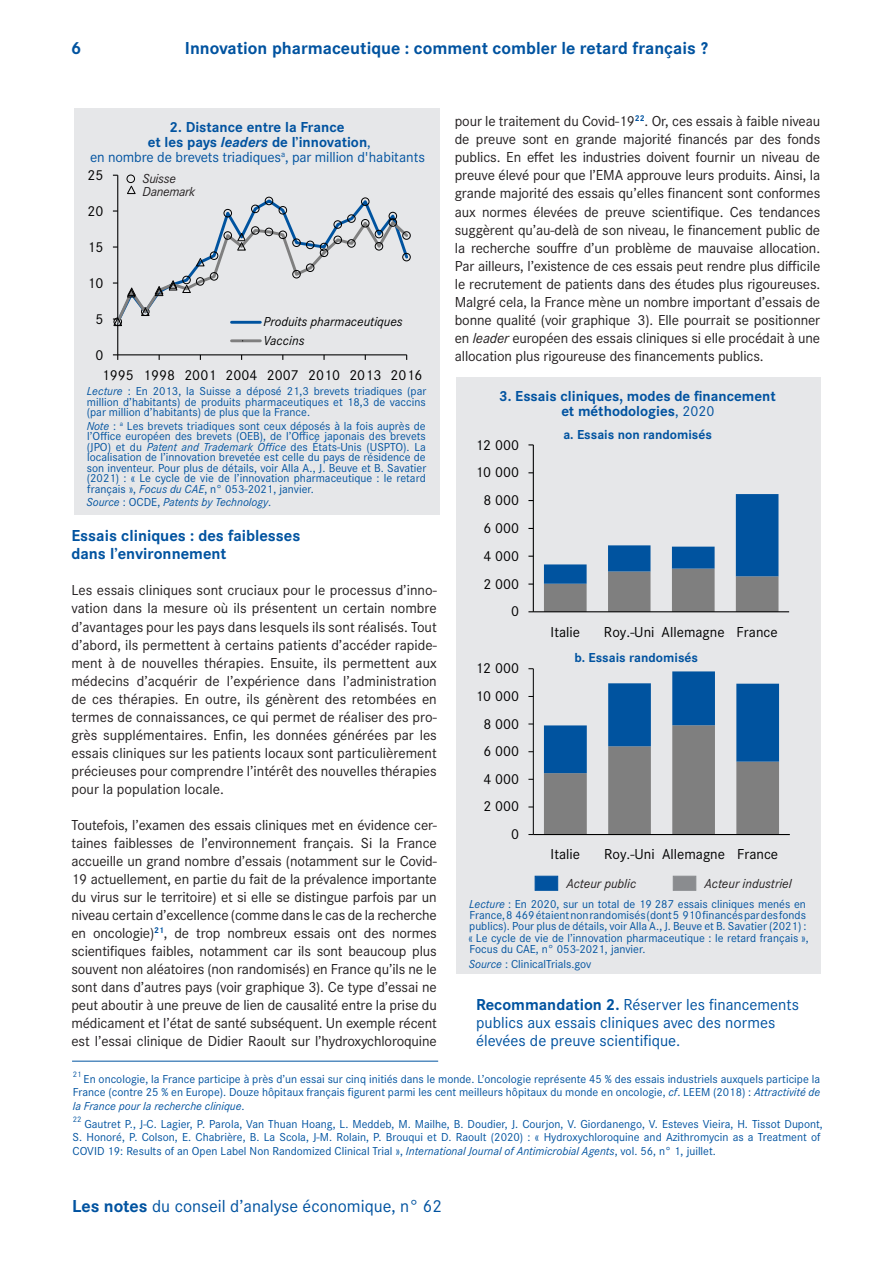
<style>
.page{position:relative;width:893px;height:1263px;background:#fff}
.page>*{position:absolute;margin:0;border:0;box-sizing:border-box;transform-origin:0 0}
.t1{font:700 18px "Corporate S";color:#0153a0}
.t2{font:18px "Corporate S";color:#0153a0}
.Texte___Exergue{font:16.5px/18px "Corporate S";color:#0153a0}
.Intertitre___Niveau{font:700 16.5px/18px "Corporate S";color:#0153a0}
.Texte___Normal{font:15px/18px "Corporate S";letter-spacing:-.01em;color:#231f20;text-align:justify}
.t3{font:15px "Corporate S";color:#000}
.Illustration___Titre{font:15px/15px "Corporate S";letter-spacing:-.01em;color:#0153a0;text-align:center}
.Illustration___Titre-2{font:700 15px/15px "Corporate S";color:#0153a0;text-align:center}
.Illustration___Titre-3{font:700 13.5px "Corporate S";color:#0153a0}
.t4{font:italic 13.5px "Corporate S";color:#231f20}
.t5{font:italic 13.5px/18.6px "Corporate S";color:#000}
.t6{font:italic 13.5px "Corporate S";letter-spacing:-.02em;color:#231f20}
.Illustration___Sourc{font:12px/10.5px "Corporate S";color:#0153a0;text-align:justify}
.Texte___Note_BdP_sui{font:12px/13.5px "Corporate S";color:#0153a0}
.Texte___Note_BdP{font:12px/13.5px "Corporate S";color:#0153a0;text-align:justify}
.Illustration___Sourc-2{font:italic 12px "Corporate S";color:#0153a0}
.Texte___Note_BdP-2{font:8.25px "Corporate S";color:#0153a0}
.Texte___Note_BdP_sui-2{font:8.25px "Corporate S";color:#0153a0}
.s1{font-weight:700}
.s2{font-weight:700;font-style:italic}
.s3{font-style:italic}
.s4{font-style:normal}
.s5{font-weight:400}
</style>
<div class="page">
<hr style="left:72px;top:1061px;width:366px;height:1px;background:#0153a0">
<div style="left:74px;top:108px;width:366px;height:406px;background:#e6e7e9"></div>
<hr style="left:117px;top:175px;width:1px;height:180px;background:#000">
<hr style="left:118px;top:354px;width:289px;height:1px;background:#000">
<svg style="left:113px;top:354px;width:5px;height:6px"></svg>
<div style="left:402px;top:253px;width:9px;height:8px;border:1px solid #000;border-radius:50%"></div>
<div style="left:402px;top:231px;width:9px;height:9px;border:1px solid #000;border-radius:50%"></div>
<div style="left:127px;top:175px;width:8px;height:8px;border:1px solid #000;border-radius:50%"></div>
<hr style="left:232px;top:339px;width:28px;height:3px;background:#7f7f7f">
<svg style="left:113px;top:185px;width:295px;height:141px"></svg>
<div style="left:456px;top:378px;width:365px;height:596px;background:#e6e7e9"></div>
<div style="left:535px;top:876px;width:23px;height:14px;background:#0153a0;border:1px solid #0153a0"></div>
<div style="left:673px;top:876px;width:23px;height:14px;background:#8a8c8f"></div>
<svg style="left:544px;top:494px;width:234px;height:117px"></svg>
<hr style="left:533px;top:445px;width:1px;height:167px;background:#000">
<hr style="left:533px;top:611px;width:256px;height:1px;background:#000">
<svg style="left:544px;top:671px;width:235px;height:163px"></svg>
<hr style="left:533px;top:669px;width:1px;height:165px;background:#000">
<hr style="left:533px;top:834px;width:257px;height:1px;background:#000">
<p class="t1" style="left:71px;top:36px;width:12px">6</p>
<p class="t1" style="left:185px;top:36px;width:524px">Innovation pharmaceutique : comment combler le retard français ?</p>
<p class="Illustration___Titre" style="left:90px;top:119px;width:336px"><span class="s1">2. Distance entre la France<br>et les pays</span> <span class="s2">leaders</span> <span class="s1">de l’innovation</span>,<br>en nombre de brevets triadiques<sup>a</sup>, par million d'habitants</p>
<p class="t3" style="left:88px;top:165px;width:17px">25</p>
<p class="t3" style="left:88px;top:201px;width:17px">20</p>
<p class="t3" style="left:88px;top:237px;width:17px">15</p>
<p class="t3" style="left:88px;top:273px;width:17px">10</p>
<p class="t3" style="left:96px;top:309px;width:9px">5</p>
<p class="t3" style="left:96px;top:345px;width:9px">0</p>
<p class="t4" style="left:142px;top:170px;width:35px">Suisse</p>
<p class="t6" style="left:143px;top:182px;width:54px">Danemark</p>
<p class="t5" style="left:263px;top:312px;width:141px">Produits pharmaceutiques<br>Vaccins</p>
<p class="t3" style="left:102px;top:365px;width:322px">1995 1998 2001 2004 2007 2010 2013 2016</p>
<p class="Illustration___Sourc" style="left:87px;top:385px;width:341px"><span class="s3">Lecture</span> : En 2013, la Suisse a déposé 21,3 brevets triadiques (par million d’habitants) de produits pharmaceutiques et 18,3 de vaccins (par million d’habitants) de plus que la France.</p>
<p class="Illustration___Sourc" style="left:87px;top:420px;width:341px"><span class="s3">Note</span> : <sup>a</sup> Les brevets triadiques sont ceux déposés à la fois auprès de l’Office européen des brevets (OEB), de l’Office japonais des brevets (JPO) et du <span class="s3">Patent and Trademark Office</span> des États-Unis (USPTO). La localisation de l’innovation brevetée est celle du pays de résidence de son inventeur. Pour plus de détails, voir Alla A., J. Beuve et B. Savatier (2021) : « Le cycle de vie de l’innovation pharmaceutique : le retard français », <span class="s3">Focus du CAE</span>, n° 053-2021, janvier.</p>
<p class="Illustration___Sourc-2" style="left:86px;top:494px;width:186px">Source <span class="s4">: OCDE,</span> Patents by Technology<span class="s4">.</span></p>
<p class="Intertitre___Niveau" style="left:71px;top:526px;width:231px">Essais cliniques : des faiblesses dans l’environnement</p>
<p class="Texte___Normal" style="left:71px;top:581px;width:367px">Les essais cliniques sont cruciaux pour le processus d’inno&shy;vation dans la mesure où ils présentent un certain nombre d’avantages pour les pays dans lesquels ils sont réalisés. Tout d’abord, ils permettent à certains patients d’accéder rapide&shy;ment à de nouvelles thérapies. Ensuite, ils permettent aux médecins d’acquérir de l’expérience dans l’administration de ces thérapies. En outre, ils génèrent des retombées en termes de connaissances, ce qui permet de réaliser des pro&shy;grès supplémentaires. Enfin, les données générées par les essais cliniques sur les patients locaux sont particulièrement précieuses pour comprendre l’intérêt des nouvelles thérapies pour la population locale.</p>
<p class="Texte___Normal" style="left:71px;top:815px;width:367px">Toutefois, l’examen des essais cliniques met en évidence cer&shy;taines faiblesses de l’environnement français. Si la France accueille un grand nombre d’essais (notamment sur le Covid-19 actuellement, en partie du fait de la prévalence importante du virus sur le territoire) et si elle se distingue parfois par un niveau certain d’excellence (comme dans le cas de la recherche en oncologie)<sup>21</sup>, de trop nombreux essais ont des normes scientifiques faibles, notamment car ils sont beaucoup plus souvent non aléatoires (non randomisés) en France qu’ils ne le sont dans d’autres pays (voir graphique 3). Ce type d’essai ne peut aboutir à une preuve de lien de causalité entre la prise du médicament et l’état de santé subséquent. Un exemple récent est l’essai clinique de Didier Raoult sur l’hydroxychloroquine</p>
<p class="Texte___Normal" style="left:455px;top:112px;width:367px">pour le traitement du Covid-19<sup>22</sup>. Or, ces essais à faible niveau de preuve sont en grande majorité financés par des fonds publics. En effet les industries doivent fournir un niveau de preuve élevé pour que l’EMA approuve leurs produits. Ainsi, la grande majorité des essais qu’elles financent sont conformes aux normes élevées de preuve scientifique. Ces tendances suggèrent qu’au-delà de son niveau, le financement public de la recherche souffre d’un problème de mauvaise allocation.<br>Par ailleurs, l’existence de ces essais peut rendre plus difficile le recrutement de patients dans des études plus rigoureuses.<br>Malgré cela, la France mène un nombre important d’essais de bonne qualité (voir graphique 3). Elle pourrait se positionner en <span class="s3">leader</span> européen des essais cliniques si elle procédait à une allocation plus rigoureuse des financements publics.</p>
<p class="Illustration___Titre-2" style="left:499px;top:388px;width:278px">3. Essais cliniques, modes de financement et méthodologies<span class="s5">, 2020</span></p>
<p class="t3" style="left:475px;top:435px;width:45px">12 000</p>
<p class="t3" style="left:475px;top:463px;width:45px">10 000</p>
<p class="t3" style="left:483px;top:490px;width:37px">8 000</p>
<p class="t3" style="left:483px;top:518px;width:37px">6 000</p>
<p class="t3" style="left:483px;top:546px;width:37px">4 000</p>
<p class="t3" style="left:483px;top:574px;width:37px">2 000</p>
<p class="t3" style="left:511px;top:602px;width:9px">0</p>
<p class="t3" style="left:475px;top:658px;width:45px">12 000</p>
<p class="t3" style="left:475px;top:686px;width:45px">10 000</p>
<p class="t3" style="left:483px;top:714px;width:37px">8 000</p>
<p class="t3" style="left:483px;top:741px;width:37px">6 000</p>
<p class="t3" style="left:483px;top:769px;width:37px">4 000</p>
<p class="t3" style="left:483px;top:797px;width:37px">2 000</p>
<p class="t3" style="left:511px;top:824px;width:9px">0</p>
<p class="Illustration___Titre-3" style="left:563px;top:425px;width:150px">a. Essais non randomisés</p>
<p class="t3" style="left:551px;top:622px;width:31px">Italie</p>
<p class="t3" style="left:604px;top:622px;width:175px">Roy.-Uni Allemagne France</p>
<p class="Illustration___Titre-3" style="left:574px;top:648px;width:125px">b. Essais randomisés</p>
<p class="t3" style="left:551px;top:844px;width:31px">Italie</p>
<p class="t3" style="left:604px;top:844px;width:176px">Roy.-Uni Allemagne France</p>
<p class="t4" style="left:566px;top:875px;width:71px">Acteur public</p>
<p class="t4" style="left:704px;top:875px;width:89px">Acteur industriel</p>
<p class="Illustration___Sourc" style="left:468px;top:898px;width:342px;line-height:11.2px;text-align:left"><span class="s3">Lecture</span> : En 2020, sur un total de 19 287 essais cliniques menés en France, 8 469 étaient non randomisés (dont 5 910 financés par des fonds publics). Pour plus de détails, voir Alla A., J. Beuve et B. Savatier (2021) : « Le cycle de vie de l’innovation pharmaceutique : le retard français », Focus du CAE, n° 053-2021, janvier.</p>
<p class="Illustration___Sourc" style="left:469px;top:959px;width:124px"><span class="s3">Source</span> : ClinicalTrials.gov</p>
<p class="Texte___Exergue" style="left:476px;top:995px;width:324px"><span class="s1">Recommandation 2.</span> Réserver les financements publics aux essais cliniques avec des normes élevées de preuve scientifique.</p>
<p class="Texte___Note_BdP-2" style="left:73px;top:1069px;width:10px">21</p>
<p class="Texte___Note_BdP" style="left:73px;top:1071px;width:749px;text-indent:11px">En oncologie, la France participe à près d’un essai sur cinq initiés dans le monde. L’oncologie représente 45 % des essais industriels auxquels participe la France (contre 25 % en Europe). Douze hôpitaux français figurent parmi les cent meilleurs hôpitaux du monde en oncologie, <span class="s3">cf</span>. LEEM (2018) : <span class="s3">Attractivité de la France pour la recherche clinique</span>.</p>
<p class="Texte___Note_BdP_sui-2" style="left:73px;top:1114px;width:10px">22</p>
<p class="Texte___Note_BdP_sui" style="left:73px;top:1116px;width:752px;text-indent:12px">Gautret P., J-C. Lagier, P. Parola, Van Thuan Hoang, L. Meddeb, M. Mailhe, B. Doudier, J. Courjon, V. Giordanengo, V. Esteves Vieira, H. Tissot Dupont,<br>S. Honoré, P. Colson, E. Chabrière, B. La Scola, J-M. Rolain, P. Brouqui et D. Raoult (2020) : « Hydroxychloroquine and Azithromycin as a Treatment of<br>COVID‐19: Results of an Open‐Label Non‐Randomized Clinical Trial », <span class="s3">International Journal of Antimicrobial Agents</span>, vol. 56, n° 1, juillet.</p>
<p class="t2" style="left:72px;top:1194px;width:371px"><span class="s1">Les notes</span> du conseil d’analyse économique, n° 62</p>
</div>
